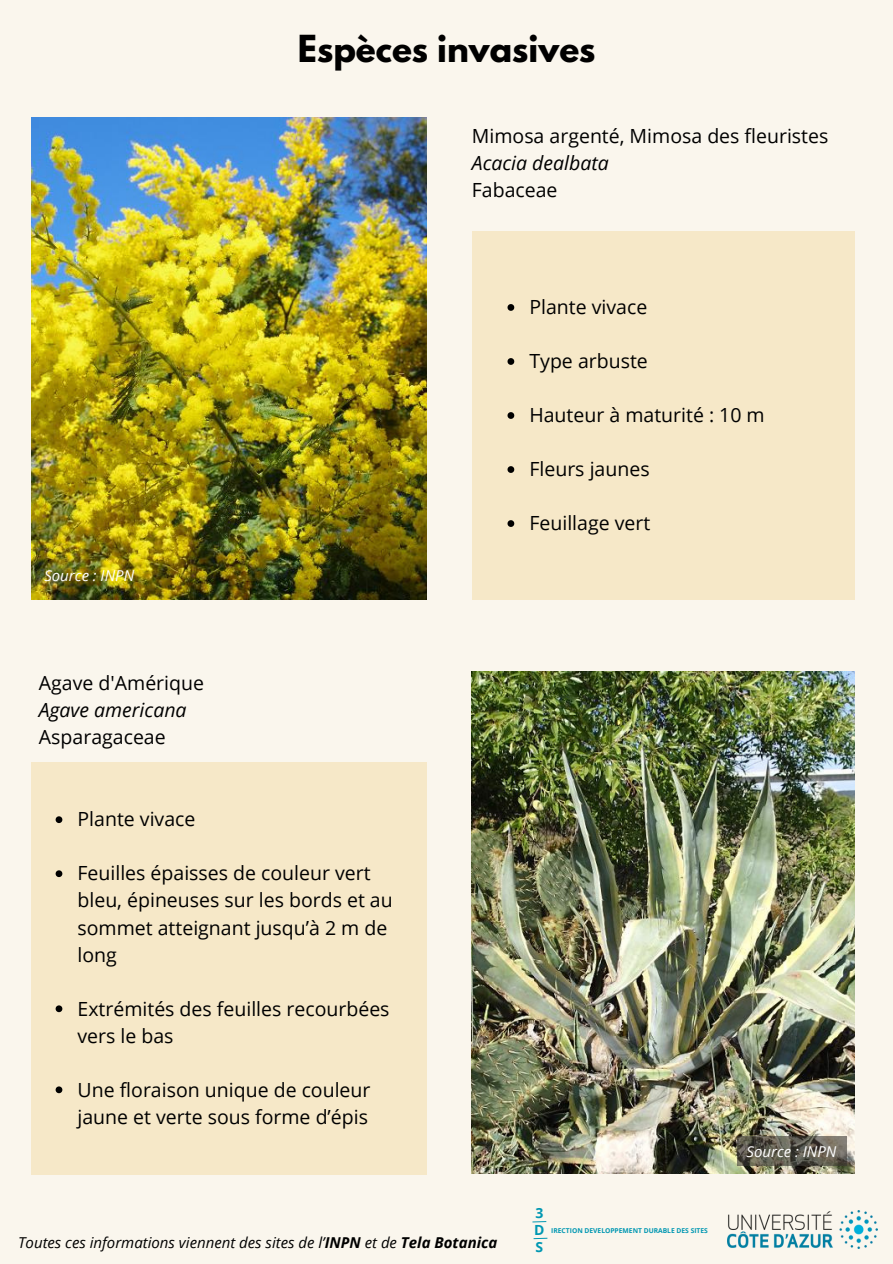
<style>
.page{position:relative;width:893px;height:1264px;background:#fff}
.page>*{position:absolute;margin:0;border:0;box-sizing:border-box;transform-origin:0 0}
.t1{font:700 33px "League Spartan";color:#000}
.t2{font:19.5px/27px "Open Sans";color:#000}
.t3{font:italic 15px "Open Sans";color:#000}
.t4{font:italic 15px "Open Sans";color:#fff}
.t5{font:700 13.95px "Open Sans";color:#0097b2}
.t6{font:700 6.75px "Open Sans";color:#0097b2}
.s1{font-style:italic}
.s2{font-weight:700}
</style>
<div class="page">
<div style="left:0;top:0;width:892px;height:1263px;background:#faf6ed"></div>
<div style="left:472px;top:231px;width:382px;height:368px;background:#f6e8c8"></div>
<div style="left:31px;top:762px;width:396px;height:412px;background:#f6e8c8"></div>
<img style="left:31px;top:117px;width:396px;height:482px">
<img style="left:472px;top:671px;width:382px;height:502px">
<img style="left:727px;top:1210px;width:150px;height:38px">
<svg style="left:532px;top:1221px;width:14px;height:1px"></svg>
<svg style="left:507px;top:304px;width:7px;height:7px"></svg>
<svg style="left:507px;top:358px;width:7px;height:7px"></svg>
<svg style="left:507px;top:412px;width:7px;height:7px"></svg>
<svg style="left:507px;top:466px;width:7px;height:7px"></svg>
<svg style="left:507px;top:520px;width:7px;height:7px"></svg>
<svg style="left:56px;top:816px;width:6px;height:7px"></svg>
<svg style="left:56px;top:870px;width:6px;height:7px"></svg>
<svg style="left:56px;top:1005px;width:6px;height:7px"></svg>
<svg style="left:56px;top:1086px;width:6px;height:7px"></svg>
<svg style="left:736px;top:1136px;width:110px;height:29px"></svg>
<p class="t1" style="left:298px;top:32px;width:299px">Espèces invasives</p>
<p class="t2" style="left:472px;top:122px;width:358px">Mimosa argenté, Mimosa des fleuristes<br><span class="s1">Acacia dealbata<br></span>Fabaceae</p>
<h3 class="t4" style="left:44px;top:565px;width:91px">Source : INPN</h3>
<h2 class="t2" style="left:529px;top:293px;width:119px">Plante vivace</h2>
<p class="t2" style="left:529px;top:347px;width:120px">Type arbuste</p>
<p class="t2" style="left:529px;top:401px;width:237px">Hauteur à maturité : 10 m</p>
<p class="t2" style="left:529px;top:455px;width:122px">Fleurs jaunes</p>
<p class="t2" style="left:529px;top:509px;width:122px">Feuillage vert</p>
<p class="t2" style="left:39px;top:669px;width:167px">Agave d'Amérique<br><span class="s1">Agave americana<br></span>Asparagaceae</p>
<p class="t2" style="left:77px;top:805px;width:119px">Plante vivace</p>
<p class="t2" style="left:77px;top:859px;width:317px">Feuilles épaisses de couleur vert bleu, épineuses sur les bords et au sommet atteignant jusqu’à 2 m de long</p>
<p class="t2" style="left:77px;top:994px;width:313px">Extrémités des feuilles recourbées vers le bas</p>
<p class="t2" style="left:77px;top:1075px;width:294px">Une floraison unique de couleur jaune et verte sous forme d’épis</p>
<h2 class="t3" style="left:18px;top:1231px;width:480px">Toutes ces informations viennent des sites de l’<span class="s2">INPN</span> et de <span class="s2">Tela Botanica</span></h2>
<p class="t5" style="left:535px;top:1202px;width:9px">3</p>
<p class="t5" style="left:534px;top:1219px;width:12px">D</p>
<p class="t5" style="left:535px;top:1237px;width:9px">S</p>
<p class="t6" style="left:551px;top:1225px;width:158px">IRECTION DEVELOPPEMENT DURABLE DES SITES</p>
<h3 class="t4" style="left:746px;top:1140px;width:91px">Source : INPN</h3>
</div>
